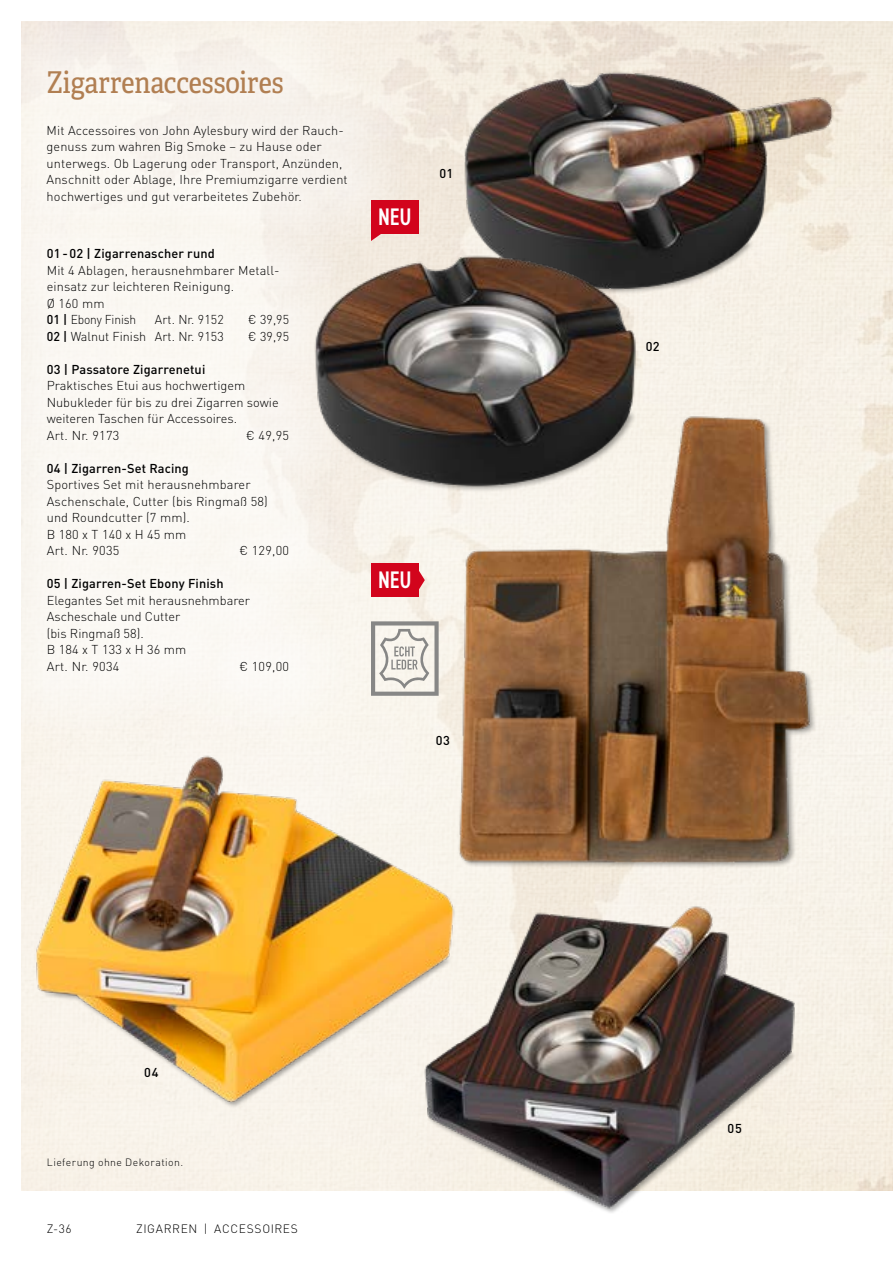
<style>
.page{position:relative;width:893px;height:1263px;background:#fff}
.page>*{position:absolute;margin:0;border:0;box-sizing:border-box;transform-origin:0 0}
.t1{font:30px "Adelle Condensed";letter-spacing:-.005em;color:#b17f52}
.t2{font:600 condensed 24px "DIN2014";color:#fff;scale:.9 1}
.t3{font:300 12.75px/16.5px "DIN Pro";letter-spacing:.01em;color:#000}
.t4{font:500 12.75px "DIN Pro";letter-spacing:.01em;color:#000}
.t5{font:300 12px "DIN Pro";letter-spacing:.05em;color:#000}
.t6{font:300 10.5px "DIN Pro";letter-spacing:.04em;color:#000}
.s1{font-weight:500}
</style>
<div class="page">
<img style="left:21px;top:21px;width:872px;height:1170px">
<div style="left:0;top:7px;width:411px;height:729px;background:linear-gradient(to right,#fcfaf7,#f7f1e9)"></div>
<img style="left:19px;top:732px;width:420px;height:384px">
<img style="left:410px;top:861px;width:405px;height:351px">
<img style="left:439px;top:408px;width:390px;height:475px">
<img style="left:446px;top:44px;width:394px;height:256px">
<img style="left:282px;top:234px;width:365px;height:271px">
<svg style="left:371px;top:621px;width:68px;height:75px;background:#d0cdc7"></svg>
<div style="left:371px;top:564px;width:48px;height:33px;background:#d2041c"></div>
<svg style="left:419px;top:571px;width:6px;height:19px"></svg>
<div style="left:371px;top:201px;width:48px;height:33px;background:#d2041c"></div>
<svg style="left:371px;top:234px;width:11px;height:7px"></svg>
<h1 class="t1" style="left:47px;top:64px;width:238px">Zigarrenaccessoires</h1>
<p class="t3" style="left:47px;top:121px;width:303px">Mit Accessoires von John Aylesbury wird der Rauch&shy;genuss zum wahren Big Smoke – zu Hause oder unterwegs. Ob Lagerung oder Transport, Anzünden, Anschnitt oder Ablage, Ihre Premiumzigarre verdient hochwertiges und gut verarbeitetes Zubehör.</p>
<p class="t4" style="left:47px;top:245px;width:170px">01 - 02 | Zigarrenascher rund</p>
<p class="t3" style="left:47px;top:261px;width:232px">Mit 4 Ablagen, herausnehmbarer Metall&shy;einsatz zur leichteren Reinigung.<br>Ø 160 mm<br><span class="s1">01 |</span> Ebony Finish</p>
<p class="t3" style="left:155px;top:311px;width:70px">Art. Nr. 9152</p>
<p class="t3" style="left:248px;top:311px;width:42px">€ 39,95</p>
<p class="t3" style="left:47px;top:327px;width:178px"><span class="s1">02 |</span> Walnut Finish Art. Nr. 9153</p>
<p class="t3" style="left:248px;top:327px;width:42px">€ 39,95</p>
<p class="t4" style="left:47px;top:361px;width:160px">03 | Passatore Zigarrenetui</p>
<p class="t3" style="left:47px;top:377px;width:233px">Praktisches Etui aus hochwertigem<br>Nubukleder für bis zu drei Zigarren sowie weiteren Taschen für Accessoires.<br>Art. Nr. 9173</p>
<p class="t3" style="left:246px;top:426px;width:44px">€ 49,95</p>
<p class="t4" style="left:47px;top:460px;width:144px">04 | Zigarren-Set Racing</p>
<p class="t3" style="left:47px;top:476px;width:222px">Sportives Set mit herausnehmbarer<br>Aschenschale, Cutter (bis Ringmaß 58) und Roundcutter (7 mm).<br>B 180 x T 140 x H 45 mm<br>Art. Nr. 9035</p>
<p class="t3" style="left:239px;top:542px;width:51px">€ 129,00</p>
<p class="t4" style="left:47px;top:575px;width:178px">05 | Zigarren-Set Ebony Finish</p>
<p class="t3" style="left:47px;top:591px;width:205px">Elegantes Set mit herausnehmbarer<br>Ascheschale und Cutter<br>(bis Ringmaß 58).<br>B 184 x T 133 x H 36 mm<br>Art. Nr. 9034</p>
<p class="t3" style="left:239px;top:657px;width:51px">€ 109,00</p>
<h2 class="t2" style="left:378px;top:201px;width:39px">NEU</h2>
<p class="t4" style="left:440px;top:164px;width:15px">01</p>
<h2 class="t2" style="left:378px;top:564px;width:39px">NEU</h2>
<p class="t4" style="left:436px;top:732px;width:16px">03</p>
<p class="t4" style="left:144px;top:1064px;width:16px">04</p>
<p class="t6" style="left:47px;top:1155px;width:138px">Lieferung ohne Dekoration.</p>
<p class="t5" style="left:47px;top:1220px;width:26px">Z-36</p>
<p class="t5" style="left:136px;top:1220px;width:163px">ZIGARREN | ACCESSOIRES</p>
<p class="t4" style="left:646px;top:338px;width:16px">02</p>
<p class="t4" style="left:728px;top:1119px;width:16px">05</p>
</div>
